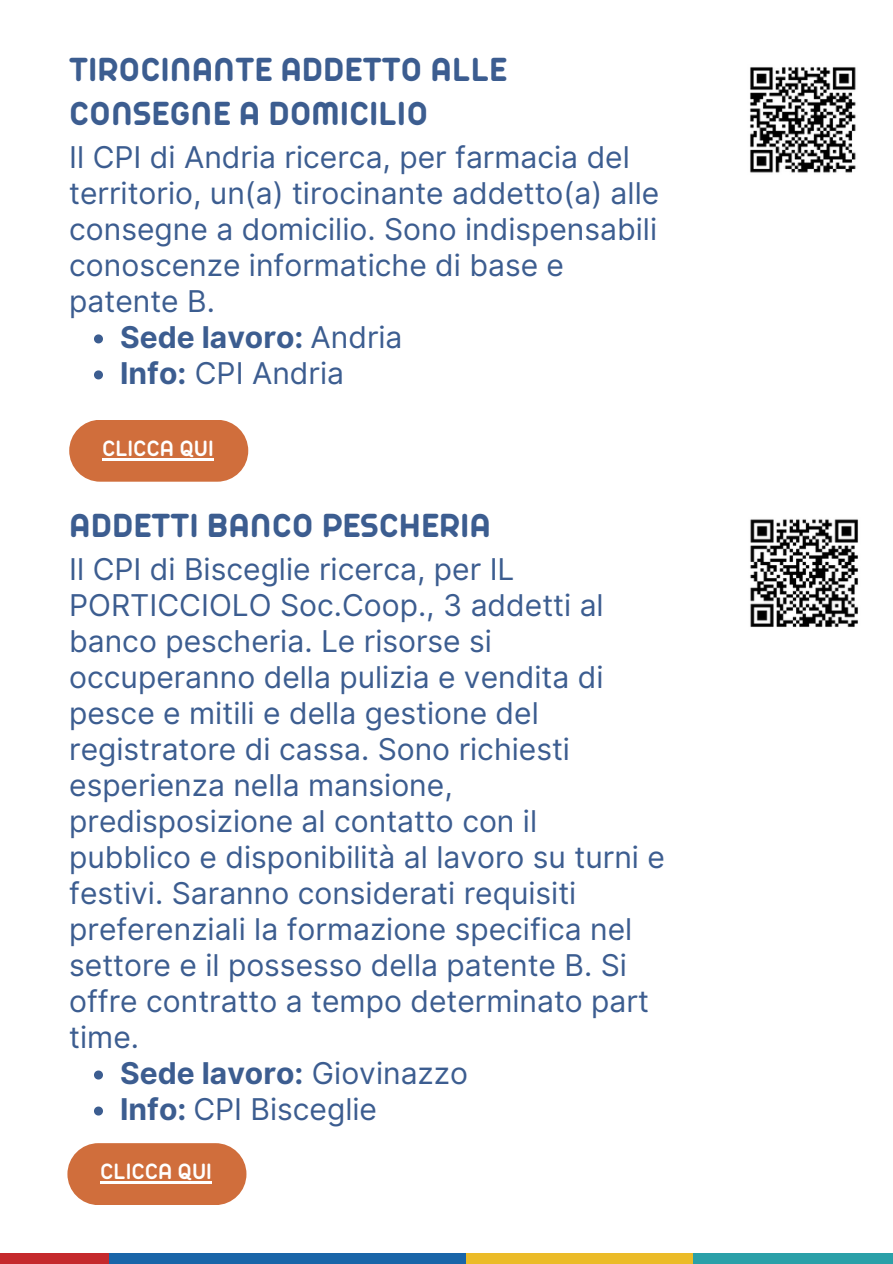
<style>
.page{position:relative;width:893px;height:1264px;background:#fff}
.page>*{position:absolute;margin:0;border:0;box-sizing:border-box;transform-origin:0 0}
.t1{font:700 36px/43.8px "Arista Pro";color:#3c5d90}
.t2{font:30px/36px "Inter";color:#3c5d90}
.t3{font:700 30px "Inter";color:#3c5d90}
.t4{font:600 24px "Arista Pro";color:#fff}
.s1{font-weight:400}
.s2{font-weight:700}
</style>
<div class="page">
<div style="left:693px;top:1253px;width:199px;height:10px;background:#2aa0a8"></div>
<div style="left:335px;top:1253px;width:357px;height:10px;background:#ebbb28"></div>
<div style="left:0;top:1253px;width:143px;height:10px;background:#c5292c"></div>
<div style="left:109px;top:1253px;width:356px;height:10px;background:#1965a8"></div>
<svg style="left:94px;top:334px;width:9px;height:9px"></svg>
<svg style="left:94px;top:370px;width:9px;height:9px"></svg>
<svg style="left:94px;top:1070px;width:9px;height:9px"></svg>
<svg style="left:94px;top:1106px;width:9px;height:9px"></svg>
<div style="left:69px;top:420px;width:179px;height:61px;background:#d06e3c;border-radius:31px"></div>
<hr style="left:102px;top:458px;width:112px;height:2px;background:#fff">
<div style="left:67px;top:1143px;width:179px;height:61px;background:#d06e3c;border-radius:31px"></div>
<hr style="left:100px;top:1181px;width:112px;height:2px;background:#fff">
<img style="left:750px;top:519px;width:108px;height:108px">
<img style="left:750px;top:67px;width:106px;height:106px">
<h1 class="t1" style="left:69px;top:51px;width:439px">TIROCINANTE ADDETTO ALLE<br>CONSEGNE A DOMICILIO</h1>
<h1 class="t2" style="left:69px;top:139px;width:591px">Il CPI di Andria ricerca, per farmacia del territorio, un(a) tirocinante addetto(a) alle consegne a domicilio. Sono indispensabili conoscenze informatiche di base e patente B.</h1>
<p class="t3" style="left:120px;top:319px;width:284px">Sede lavoro: <span class="s1">Andria</span></p>
<p class="t2" style="left:120px;top:355px;width:225px"><span class="s2">Info:</span> CPI Andria</p>
<p class="t4" style="left:102px;top:440px;width:113px">CLICCA QUI</p>
<h1 class="t1" style="left:69px;top:506px;width:423px">ADDETTI BANCO PESCHERIA</h1>
<h1 class="t2" style="left:69px;top:551px;width:597px">Il CPI di Bisceglie ricerca, per IL PORTICCIOLO Soc.Coop., 3 addetti al banco pescheria. Le risorse si occuperanno della pulizia e vendita di pesce e mitili e della gestione del registratore di cassa. Sono richiesti esperienza nella mansione, predisposizione al contatto con il pubblico e disponibilità al lavoro su turni e festivi. Saranno considerati requisiti preferenziali la formazione specifica nel settore e il possesso della patente B. Si offre contratto a tempo determinato part time.</h1>
<p class="t3" style="left:120px;top:1055px;width:349px">Sede lavoro: <span class="s1">Giovinazzo</span></p>
<p class="t2" style="left:120px;top:1091px;width:258px"><span class="s2">Info:</span> CPI Bisceglie</p>
<p class="t4" style="left:100px;top:1163px;width:113px">CLICCA QUI</p>
</div>
